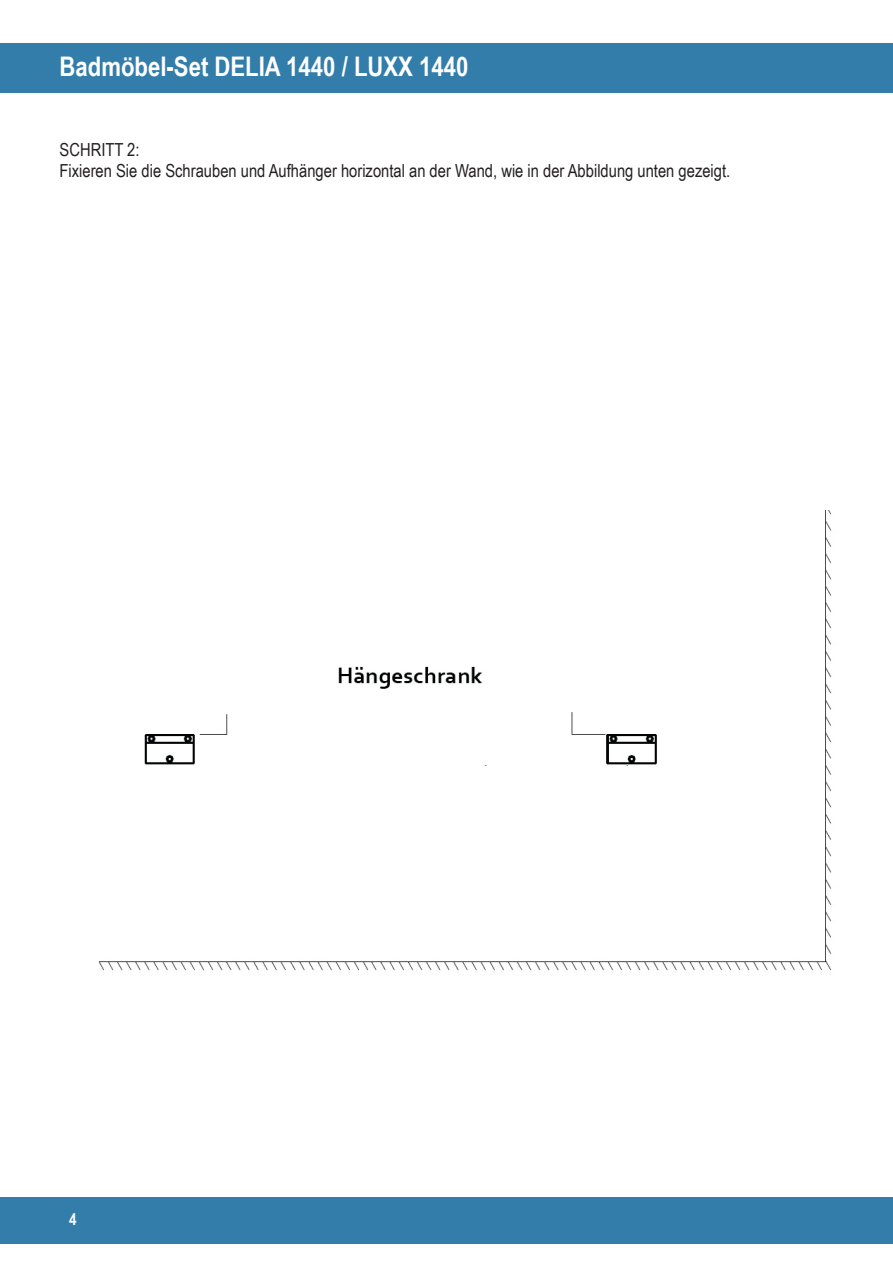
<style>
.page{position:relative;width:893px;height:1263px;background:#fff}
.page>*{position:absolute;margin:0;border:0;box-sizing:border-box;transform-origin:0 0}
.t1{font:700 27px "Arial Narrow";color:#fff}
.t2{font:18px/21.6px "Arial Narrow";color:#231f20}
.t3{font:700 16.5px "Arial Narrow";color:#fff}
</style>
<div class="page">
<div style="left:0;top:43px;width:893px;height:50px;background:#337dab"></div>
<div style="left:0;top:1197px;width:893px;height:47px;background:#337dab"></div>
<img style="left:98px;top:510px;width:734px;height:461px">
<h1 class="t1" style="left:60px;top:46px;width:410px">Badmöbel-Set DELIA 1440 / LUXX 1440</h1>
<p class="t2" style="left:60px;top:138px;width:672px">SCHRITT 2:<br>Fixieren Sie die Schrauben und Aufhänger horizontal an der Wand, wie in der Abbildung unten gezeigt.</p>
<p class="t3" style="left:69px;top:1207px;width:9px">4</p>
</div>
